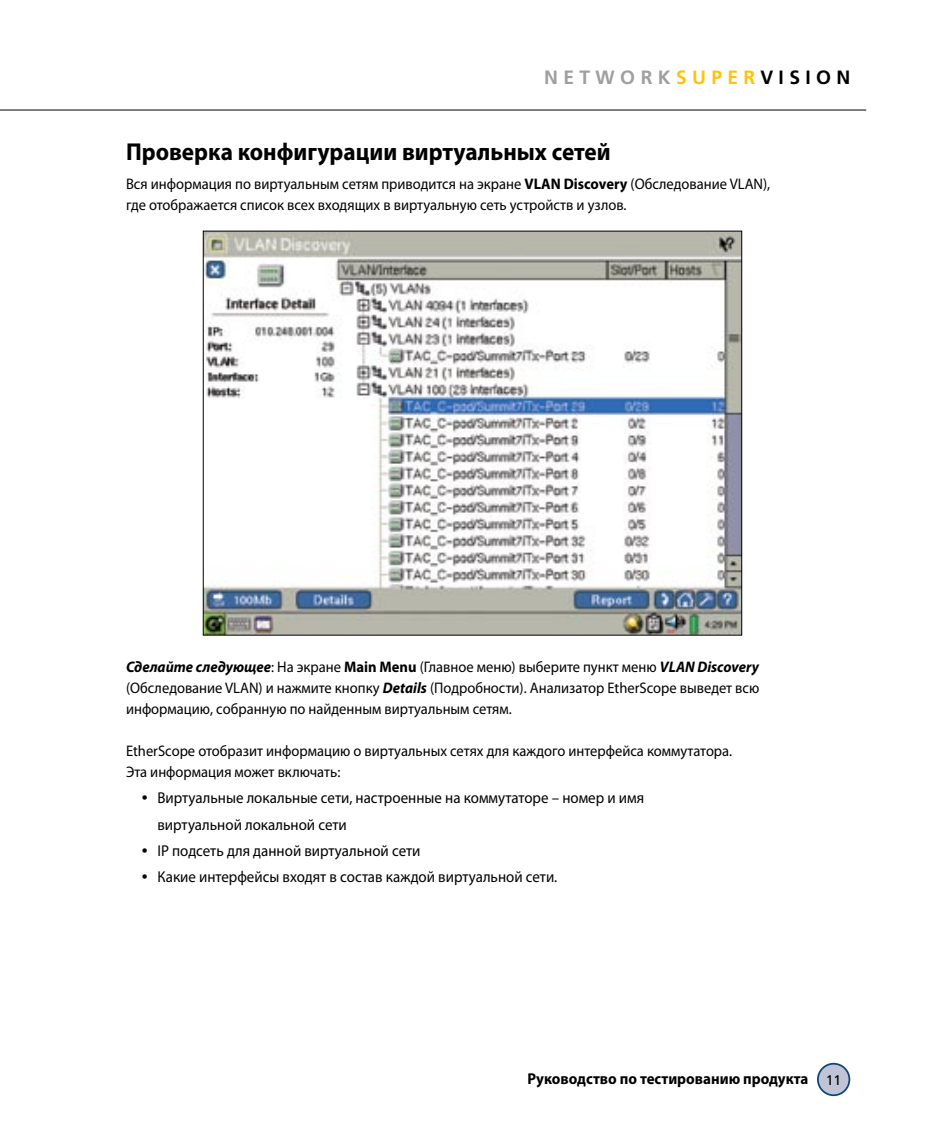
<style>
.page{position:relative;width:945px;height:1134px;background:#fff}
.page>*{position:absolute;margin:0;border:0;box-sizing:border-box;transform-origin:0 0}
.t1{font:700 24.5px "Myriad Pro";color:#000;scale:.95 1}
.t2{font:21px/26.2px "Myriad Pro";color:#000}
.t3{font:700 19.25px "Frutiger";letter-spacing:.28em;color:#9d9fa1}
.t4{font:15.75px/26.2px "Myriad Pro";color:#000;scale:.95 1}
.t5{font:700 15.75px "Myriad Pro";color:#000;scale:.95 1}
.t6{font:15.4px/21px "Myriad Pro";color:#000;scale:.95 1}
.s1{color:#ffc20e}
.s2{color:#000}
.s3{font-weight:700}
.s4{font-weight:700;font-style:italic}
.s5{font-family:"Frutiger";font-weight:400;font-size:14px}
</style>
<div class="page">
<div style="left:818px;top:1064px;width:31px;height:31px;background:#c0c4d6;border-radius:50%"></div>
<div style="left:817px;top:1063px;width:33px;height:33px;border:2px solid #0e4477;border-radius:50%"></div>
<hr style="left:0;top:110px;width:866px;height:1px;background:#000">
<svg style="left:202px;top:230px;width:541px;height:406px"></svg>
<p class="t3" style="left:544px;top:66px;width:308px">NETWORK<span class="s1">SUPER</span><span class="s2">VISION</span></p>
<h1 class="t1" style="left:126px;top:136px;width:512px">Проверка конфигурации виртуальных сетей</h1>
<p class="t6" style="left:126px;top:173px;width:680px">Вся информация по виртуальным сетям приводится на экране <span class="s3">VLAN Discovery</span> (Обследование VLAN), где отображается список всех входящих в виртуальную сеть устройств и узлов.</p>
<p class="t6" style="left:126px;top:656px;width:668px;text-align:justify"><span class="s4">Сделайте следующее</span>: На экране <span class="s3">Main Menu</span> (Главное меню) выберите пункт меню <span class="s4">VLAN Discovery </span>(Обследование VLAN) и нажмите кнопку <span class="s4">Details</span> (Подробности). Анализатор EtherScope выведет всю информацию, собранную по найденным виртуальным сетям.</p>
<p class="t6" style="left:126px;top:740px;width:640px">EtherScope отобразит информацию о виртуальных сетях для каждого интерфейса коммутатора.<br>Эта информация может включать:</p>
<p class="t4" style="left:158px;top:785px;width:514px">Виртуальные локальные сети, настроенные на коммутаторе – номер и имя виртуальной локальной сети<br>IP подсеть для данной виртуальной сети<br>Какие интерфейсы входят в состав каждой виртуальной сети.</p>
<h2 class="t2" style="left:142px;top:783px;width:7px">•</h2>
<h2 class="t2" style="left:142px;top:835px;width:7px">• •</h2>
<p class="t5" style="left:528px;top:1068px;width:322px">Руководство по тестированию продукта <span class="s5">11</span></p>
</div>
